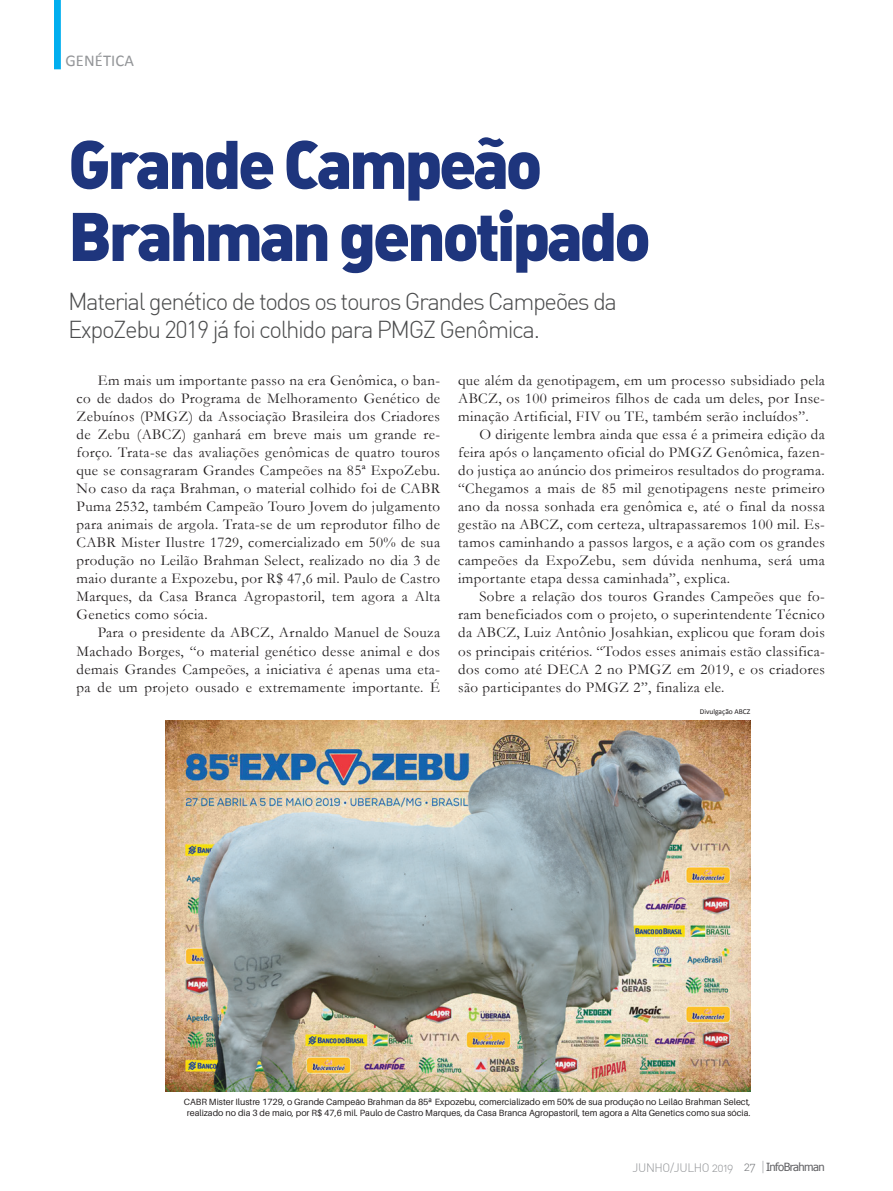
<style>
.page{position:relative;width:893px;height:1191px;background:#fff}
.page>*{position:absolute;margin:0;border:0;box-sizing:border-box;transform-origin:0 0}
.t1{font:900 67.5px/72px "DIN Alternate";letter-spacing:-.055em;color:#1e357d}
.t2{font:300 24px/27.6px "DIN";letter-spacing:-.06em;color:#4b4c4d}
.t3{font:16.5px "Calibri";letter-spacing:.01em;color:#939598}
.t4{font:15px/18px "Garamond";letter-spacing:.025em;color:#231f20;text-align:justify}
.t5{font:300 12px "DIN Alternate";letter-spacing:-.03em;color:#939598}
.t6{font:9px/10.8px "Aileron";color:#231f20;text-align:center}
.t7{font:7.5px "Calibri";color:#231f20}
.s1{color:#727477}
.s2{font-family:"Tahoma";font-weight:400;font-size:11.25px;color:#636366}
</style>
<div class="page">
<svg style="left:762px;top:1161px;width:1px;height:12px"></svg>
<svg style="left:54px;top:0;width:7px;height:69px"></svg>
<img style="left:166px;top:720px;width:584px;height:371px">
<p class="t3" style="left:65px;top:50px;width:70px">GENÉTICA</p>
<h1 class="t1" style="left:68px;top:125px;width:585px">Grande Campeão<br>Brahman genotipado</h1>
<h2 class="t2" style="left:68px;top:288px;width:551px">Material genético de todos os touros Grandes Campeões da<br>ExpoZebu 2019 já foi colhido para PMGZ Genômica.</h2>
<p class="t4" style="left:77px;top:371px;width:365px;text-indent:21px">Em mais um importante passo na era Genômica, o ban&shy;co de dados do Programa de Melhoramento Genético de Zebuínos (PMGZ) da Associação Brasileira dos Criadores de Zebu (ABCZ) ganhará em breve mais um grande re&shy;forço. Trata-se das avaliações genômicas de quatro touros que se consagraram Grandes Campeões na 85ª ExpoZebu.<br>No caso da raça Brahman, o material colhido foi de CABR Puma 2532, também Campeão Touro Jovem do julgamento para animais de argola. Trata-se de um reprodutor filho de CABR Mister Ilustre 1729, comercializado em 50% de sua produção no Leilão Brahman Select, realizado no dia 3 de maio durante a Expozebu, por R$ 47,6 mil. Paulo de Castro Marques, da Casa Branca Agropastoril, tem agora a Alta Genetics como sócia.</p>
<p class="t4" style="left:77px;top:623px;width:365px;text-indent:21px">Para o presidente da ABCZ, Arnaldo Manuel de Souza Machado Borges, “o material genético desse animal e dos demais Grandes Campeões, a iniciativa é apenas uma eta&shy;pa de um projeto ousado e extremamente importante. É</p>
<p class="t4" style="left:458px;top:371px;width:368px">que além da genotipagem, em um processo subsidiado pela ABCZ, os 100 primeiros filhos de cada um deles, por Inse&shy;minação Artificial, FIV ou TE, também serão incluídos”.</p>
<p class="t4" style="left:458px;top:425px;width:368px;text-indent:21px">O dirigente lembra ainda que essa é a primeira edição da feira após o lançamento oficial do PMGZ Genômica, fazen&shy;do justiça ao anúncio dos primeiros resultados do programa. “Chegamos a mais de 85 mil genotipagens neste primeiro ano da nossa sonhada era genômica e, até o final da nossa gestão na ABCZ, com certeza, ultrapassaremos 100 mil. Es&shy;tamos caminhando a passos largos, e a ação com os grandes campeões da ExpoZebu, sem dúvida nenhuma, será uma importante etapa dessa caminhada”, explica.</p>
<p class="t4" style="left:458px;top:587px;width:368px;text-indent:21px">Sobre a relação dos touros Grandes Campeões que fo&shy;ram beneficiados com o projeto, o superintendente Técnico da ABCZ, Luiz Antônio Josahkian, explicou que foram dois os principais critérios. “Todos esses animais estão classifica&shy;dos como até DECA 2 no PMGZ em 2019, e os criadores são participantes do PMGZ 2”, finaliza ele.</p>
<p class="t7" style="left:700px;top:707px;width:52px">Divulgação ABCZ</p>
<p class="t6" style="left:184px;top:1096px;width:568px">CABR Mister Ilustre 1729, o Grande Campeão Brahman da 85ª Expozebu, comercializado em 50% de sua produção no Leilão Brahman Select, realizado no dia 3 de maio, por R$ 47,6 mil. Paulo de Castro Marques, da Casa Branca Agropastoril, tem agora a Alta Genetics como sua sócia.</p>
<p class="t5" style="left:633px;top:1160px;width:194px">JUNHO/JULHO 2019 <span class="s1">27</span> <span class="s2">InfoBrahman</span></p>
</div>
